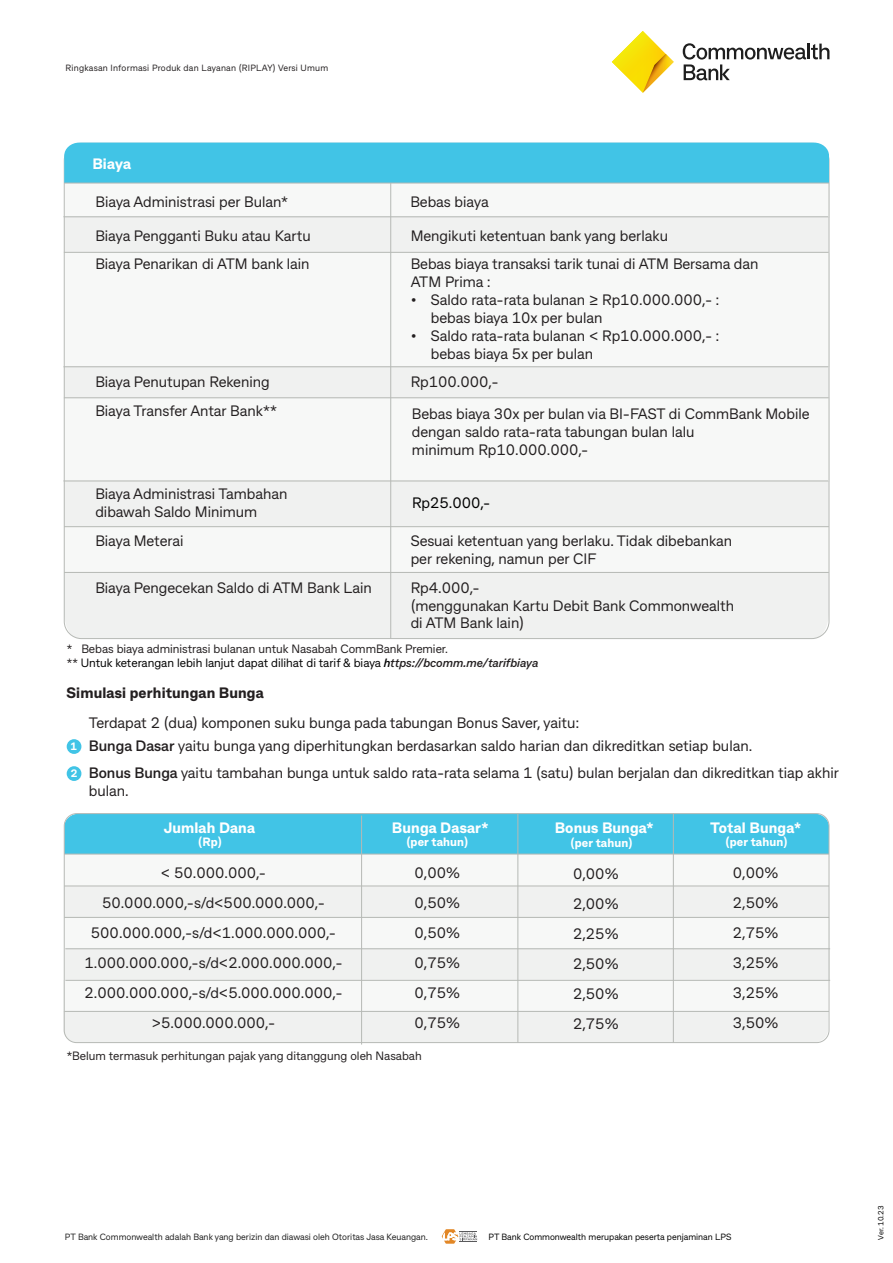
<style>
.page{position:relative;width:893px;height:1263px;background:#fff}
.page>*{position:absolute;margin:0;border:0;box-sizing:border-box;transform-origin:0 0}
.t1{font:15px/30px "CBA Beacon Sans";color:#231f20}
.t2{font:800 15px "CBA Beacon Sans";letter-spacing:.01em;color:#fff}
.t3{font:800 15px "CBA Beacon Sans";letter-spacing:.01em;color:#231f20}
.t4{font:15px "CBA Beacon Sans";color:#000}
.t5{font:12px/14.4px "CBA Beacon Sans";color:#231f20}
.t6{font:800 12px "CBA Beacon Sans";letter-spacing:.01em;color:#fff}
.t7{font:800 10.65px "CBA Beacon Sans";color:#fff}
.t8{font:9px "CBA Beacon Sans";color:#1e1e1e}
.t9{font:9px "CBA Beacon Sans";letter-spacing:.025em;color:#231f20}
.t10{font:9px "CBA Beacon Sans";color:#000}
.t11{font:7.5px "CBA Beacon Sans";color:#000}
.s1{color:#000}
.s2{font-weight:700;font-style:italic;color:#000}
.s3{font-weight:700;font-style:italic}
.s4{font-weight:700}
</style>
<div class="page">
<div style="left:65px;top:253px;width:764px;height:114px;background:#f7f8f7"></div>
<svg style="left:683px;top:43px;width:146px;height:37px"></svg>
<svg style="left:612px;top:31px;width:62px;height:62px"></svg>
<div style="left:64px;top:573px;width:765px;height:66px;background:#f0f1f0"></div>
<div style="left:65px;top:183px;width:764px;height:34px;background:#f7f8f7"></div>
<div style="left:64px;top:217px;width:765px;height:35px;background:#f0f1f0"></div>
<div style="left:64px;top:367px;width:765px;height:31px;background:#f0f1f0"></div>
<div style="left:64px;top:527px;width:765px;height:45px;background:#f7f8f7"></div>
<div style="left:64px;top:481px;width:765px;height:46px;background:#f0f1f0"></div>
<div style="left:65px;top:398px;width:764px;height:84px;background:#f7f8f7"></div>
<div style="left:64px;top:143px;width:765px;height:40px;background:#41c4e6"></div>
<hr style="left:63px;top:216px;width:765px;height:1px;background:#b6b9b5">
<hr style="left:64px;top:183px;width:765px;height:1px;background:#b6b9b5">
<hr style="left:64px;top:252px;width:765px;height:1px;background:#b6b9b5">
<hr style="left:64px;top:398px;width:765px;height:1px;background:#b6b9b5">
<hr style="left:63px;top:366px;width:765px;height:1px;background:#b6b9b5">
<hr style="left:64px;top:526px;width:765px;height:1px;background:#b6b9b5">
<hr style="left:63px;top:481px;width:765px;height:1px;background:#b6b9b5">
<hr style="left:64px;top:572px;width:765px;height:1px;background:#b6b9b5">
<hr style="left:390px;top:183px;width:1px;height:456px;background:#b6b9b5">
<div style="left:64px;top:886px;width:765px;height:31px;background:#f0f1f0"></div>
<div style="left:63px;top:1011px;width:765px;height:31px;background:#f0f1f0"></div>
<div style="left:64px;top:854px;width:765px;height:32px;background:#f7f8f7"></div>
<div style="left:65px;top:949px;width:764px;height:31px;background:#f0f1f0"></div>
<div style="left:65px;top:917px;width:765px;height:32px;background:#f7f8f7"></div>
<div style="left:63px;top:980px;width:765px;height:31px;background:#f7f8f7"></div>
<div style="left:64px;top:815px;width:765px;height:39px;background:#41c4e6"></div>
<hr style="left:64px;top:886px;width:765px;height:1px;background:#b6b9b5">
<hr style="left:64px;top:854px;width:765px;height:1px;background:#b6b9b5">
<hr style="left:64px;top:917px;width:765px;height:1px;background:#b6b9b5">
<hr style="left:65px;top:980px;width:765px;height:1px;background:#b6b9b5">
<hr style="left:65px;top:948px;width:765px;height:1px;background:#b6b9b5">
<hr style="left:64px;top:1011px;width:765px;height:1px;background:#b6b9b5">
<hr style="left:361px;top:816px;width:1px;height:228px;background:#b6b9b5">
<hr style="left:518px;top:814px;width:1px;height:228px;background:#b6b9b5">
<hr style="left:673px;top:814px;width:1px;height:229px;background:#b6b9b5">
<div style="left:64px;top:813px;width:765px;height:230px;border:1px solid #b6b9b5;border-radius:12px"></div>
<div style="left:67px;top:739px;width:14px;height:15px;background:#41c4e6;border-radius:50%"></div>
<div style="left:67px;top:766px;width:14px;height:15px;background:#41c4e6;border-radius:50%"></div>
<svg style="left:442px;top:1229px;width:35px;height:15px"></svg>
<p class="t9" style="left:66px;top:62px;width:264px">Ringkasan Informasi Produk dan Layanan (RIPLAY) Versi Umum</p>
<p class="t2" style="left:92px;top:154px;width:40px">Biaya</p>
<p class="t1" style="left:96px;top:186px;width:194px">Biaya Administrasi per Bulan*</p>
<p class="t1" style="left:410px;top:186px;width:80px">Bebas biaya</p>
<p class="t1" style="left:95px;top:220px;width:217px">Biaya Pengganti Buku atau Kartu</p>
<p class="t1" style="left:411px;top:220px;width:259px">Mengikuti ketentuan bank yang berlaku</p>
<p class="t1" style="left:95px;top:249px;width:216px">Biaya Penarikan di ATM bank lain</p>
<p class="t1" style="left:411px;top:255px;width:349px;line-height:17.9px">Bebas biaya transaksi tarik tunai di ATM Bersama dan<br>ATM Prima :</p>
<p class="t1" style="left:431px;top:290px;width:290px;line-height:17.9px;text-indent:-20px">• Saldo rata-rata bulanan ≥ Rp10.000.000,- : bebas biaya 10x per bulan</p>
<p class="t1" style="left:431px;top:326px;width:290px;line-height:17.9px;text-indent:-20px">• Saldo rata-rata bulanan &lt; Rp10.000.000,- : bebas biaya 5x per bulan</p>
<p class="t1" style="left:95px;top:367px;width:176px">Biaya Penutupan Rekening</p>
<p class="t1" style="left:411px;top:367px;width:89px">Rp100.000,-</p>
<p class="t1" style="left:95px;top:396px;width:183px">Biaya Transfer Antar Bank**</p>
<p class="t1" style="left:412px;top:405px;width:399px;line-height:17.9px">Bebas biaya 30x per bulan via BI-FAST di CommBank Mobile dengan saldo rata-rata tabungan bulan lalu<br>minimum Rp10.000.000,-</p>
<p class="t1" style="left:95px;top:484px;width:194px;line-height:18px">Biaya Administrasi Tambahan dibawah Saldo Minimum</p>
<p class="t1" style="left:95px;top:525px;width:90px">Biaya Meterai</p>
<p class="t1" style="left:411px;top:531px;width:323px;line-height:18px">Sesuai ketentuan yang berlaku. Tidak dibebankan per rekening, namun per CIF</p>
<p class="t1" style="left:95px;top:572px;width:278px">Biaya Pengecekan Saldo di ATM Bank Lain</p>
<p class="t1" style="left:411px;top:578px;width:325px;line-height:17.9px">Rp4.000,-<br>(menggunakan Kartu Debit Bank Commonwealth di ATM Bank lain)</p>
<p class="t4" style="left:412px;top:493px;width:80px">Rp25.000,-</p>
<p class="t5" style="left:67px;top:641px;width:473px">* Bebas biaya administrasi bulanan untuk Nasabah CommBank Premier.<br>** <span class="s1">Untuk keterangan lebih lanjut dapat dilihat di tarif &amp; biaya</span> <span class="s2">h</span><span class="s3">ttps://bcomm.me/tarifbiaya</span></p>
<p class="t3" style="left:67px;top:683px;width:199px">Simulasi perhitungan Bunga</p>
<p class="t1" style="left:89px;top:711px;width:665px;line-height:22.5px">Terdapat 2 (dua) komponen suku bunga pada tabungan Bonus Saver, yaitu:<br><span class="s4">Bunga Dasar</span> yaitu bunga yang diperhitungkan berdasarkan saldo harian dan dikreditkan setiap bulan.</p>
<p class="t1" style="left:89px;top:763px;width:752px;line-height:18px"><span class="s4">Bonus Bunga</span> yaitu tambahan bunga untuk saldo rata-rata selama 1 (satu) bulan berjalan dan dikreditkan tiap akhir bulan.</p>
<p class="t7" style="left:70px;top:739px;width:8px">1</p>
<p class="t7" style="left:71px;top:766px;width:8px">2</p>
<p class="t2" style="left:164px;top:817px;width:93px">Jumlah Dana</p>
<p class="t2" style="left:392px;top:817px;width:98px">Bunga Dasar*</p>
<p class="t2" style="left:555px;top:818px;width:100px">Bonus Bunga*</p>
<p class="t2" style="left:710px;top:818px;width:92px">Total Bunga*</p>
<p class="t1" style="left:84px;top:857px;width:260px;text-align:center">&lt; 50.000.000,-<br>50.000.000,-s/d&lt;500.000.000,-<br>500.000.000,-s/d&lt;1.000.000.000,-<br>1.000.000.000,-s/d&lt;2.000.000.000,-<br>2.000.000.000,-s/d&lt;5.000.000.000,- &gt;5.000.000.000,-</p>
<p class="t1" style="left:415px;top:857px;width:47px;text-align:justify">0,00% 0,50% 0,50% 0,75% 0,75% 0,75%</p>
<p class="t1" style="left:573px;top:858px;width:47px;text-align:justify">0,00% 2,00% 2,25% 2,50% 2,50% 2,75%</p>
<p class="t1" style="left:733px;top:857px;width:47px;text-align:justify">0,00% 2,50% 2,75% 3,25% 3,25% 3,50%</p>
<p class="t5" style="left:67px;top:1048px;width:356px">*Belum termasuk perhitungan pajak yang ditanggung oleh Nasabah</p>
<p class="t6" style="left:198px;top:834px;width:26px">(Rp)</p>
<p class="t6" style="left:406px;top:834px;width:64px">(per tahun)</p>
<p class="t6" style="left:570px;top:834px;width:64px">(per tahun)</p>
<p class="t6" style="left:725px;top:834px;width:64px">(per tahun)</p>
<p class="t8" style="left:65px;top:1230px;width:365px">PT Bank Commonwealth adalah Bank yang berizin dan diawasi oleh Otoritas Jasa Keuangan.</p>
<p class="t10" style="left:488px;top:1230px;width:244px">PT Bank Commonwealth merupakan peserta penjaminan LPS</p>
<p class="t11" style="left:876px;top:1239px;width:36px;rotate:-90deg">Ver. 10.23</p>
</div>
